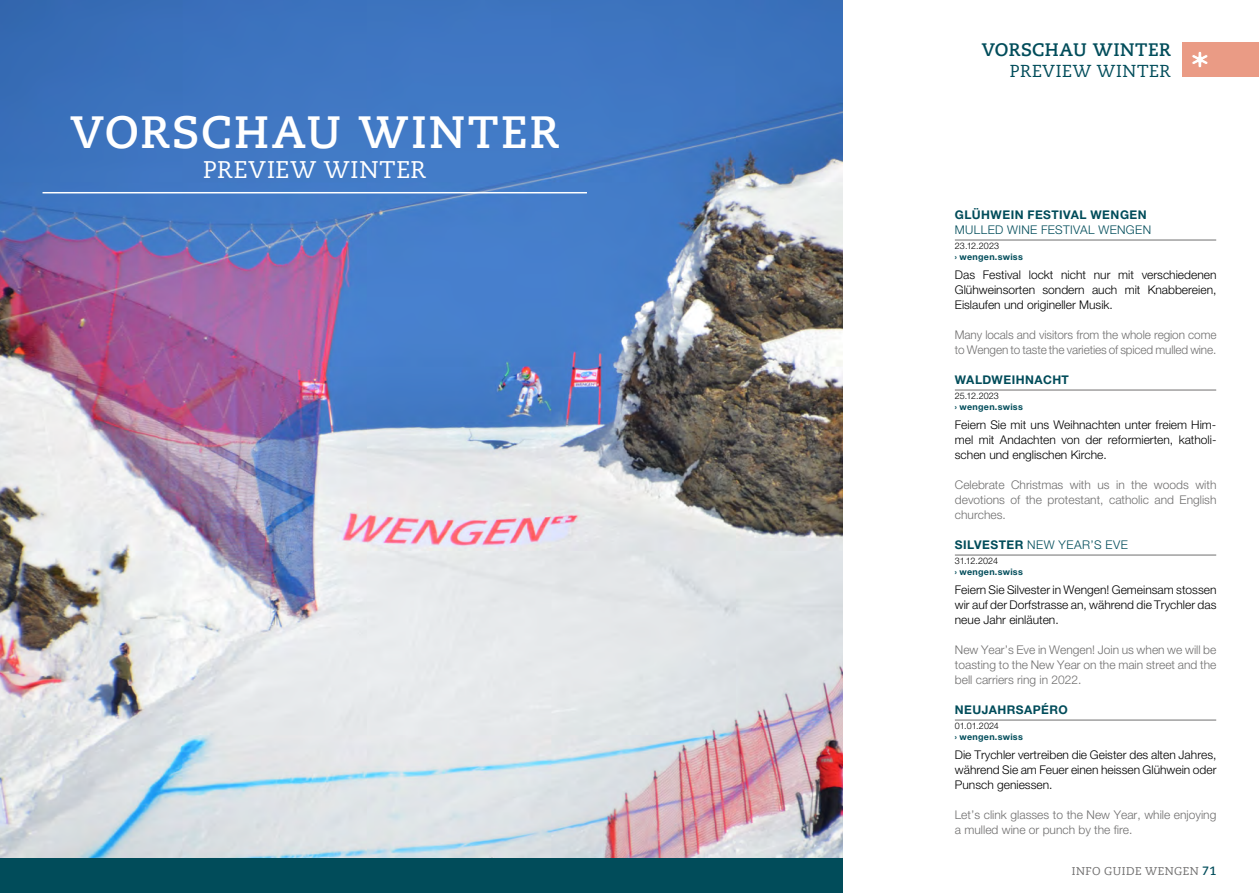
<style>
.page{position:relative;width:1259px;height:893px;background:#fff}
.page>*{position:absolute;margin:0;border:0;box-sizing:border-box;transform-origin:0 0}
.t1{font:700 45px "Caecilia Com 75";letter-spacing:.045em;color:#fff}
.t2{font:24px "Caecilia Com 55 Roman";letter-spacing:.04em;color:#fff}
.t3{font:700 18px "Caecilia Com 75";letter-spacing:.025em;color:#014c5a}
.t4{font:17.25px "Caecilia Com 55 Roman";letter-spacing:.04em;color:#014c5a}
.t5{font:300 12px/15px "Helvetica Neue LT Std";color:#000;text-align:justify}
.t6{font:300 12px/15px "Helvetica Neue LT Std";color:#706f6f}
.t7{font:700 12px "Helvetica Neue LT Std";letter-spacing:.04em;color:#014c5a}
.t8{font:300 12px "Helvetica Neue LT Std";letter-spacing:.035em;color:#014c5a}
.t9{font:11.25px "Caecilia Com 55 Roman";letter-spacing:.045em;color:#706f6f}
.t10{font:700 9px "Helvetica Neue LT Std";letter-spacing:.03em;color:#014c5a}
.t11{font:300 9px "Helvetica Neue LT Std";letter-spacing:.005em;color:#000}
.s1{font-weight:700}
.s2{font-family:"Caecilia Com 75";font-weight:700;font-size:12px;color:#014c5a}
</style>
<div class="page">
<img style="left:0;top:0;width:842px;height:859px">
<div style="left:0;top:859px;width:842px;height:34px;background:#014c5a"></div>
<hr style="left:43px;top:192px;width:544px;height:1px;background:#fff">
<hr style="left:955px;top:240px;width:261px;height:1px;background:#706f6f">
<hr style="left:955px;top:390px;width:261px;height:1px;background:#706f6f">
<hr style="left:955px;top:555px;width:261px;height:1px;background:#706f6f">
<hr style="left:955px;top:720px;width:261px;height:1px;background:#706f6f">
<div style="left:1182px;top:43px;width:77px;height:34px;background:#ea9b85"></div>
<svg style="left:1192px;top:51px;width:16px;height:17px"></svg>
<h1 class="t1" style="left:71px;top:102px;width:490px">VORSCHAU WINTER</h1>
<h2 class="t2" style="left:203px;top:154px;width:224px">PREVIEW WINTER</h2>
<h3 class="t3" style="left:981px;top:37px;width:191px">VORSCHAU WINTER</h3>
<h3 class="t4" style="left:1010px;top:59px;width:162px">PREVIEW WINTER</h3>
<p class="t7" style="left:955px;top:207px;width:193px">GLÜHWEIN FESTIVAL WENGEN</p>
<p class="t8" style="left:955px;top:222px;width:198px">MULLED WINE FESTIVAL WENGEN</p>
<p class="t11" style="left:955px;top:240px;width:46px">23.12.2023</p>
<p class="t10" style="left:955px;top:251px;width:70px">› wengen.swiss</p>
<p class="t5" style="left:955px;top:267px;width:263px">Das Festival lockt nicht nur mit verschiedenen Glühweinsorten sondern auch mit Knabbereien, Eislaufen und origineller Musik.</p>
<p class="t6" style="left:955px;top:327px;width:263px">Many locals and visitors from the whole region come to Wengen to taste the varieties of spiced mulled wine.</p>
<p class="t7" style="left:955px;top:372px;width:116px">WALDWEIHNACHT</p>
<p class="t11" style="left:955px;top:390px;width:46px">25.12.2023</p>
<p class="t10" style="left:955px;top:401px;width:70px">› wengen.swiss</p>
<p class="t5" style="left:955px;top:417px;width:263px">Feiern Sie mit uns Weihnachten unter freiem Him&shy;mel mit Andachten von der reformierten, katholi&shy;schen und englischen Kirche.</p>
<p class="t6" style="left:955px;top:477px;width:263px;text-align:justify">Celebrate Christmas with us in the woods with devotions of the protestant, catholic and English churches.</p>
<p class="t8" style="left:955px;top:537px;width:174px"><span class="s1">SILVESTER</span> NEW YEAR’S EVE</p>
<p class="t11" style="left:955px;top:555px;width:45px">31.12.2024</p>
<p class="t10" style="left:955px;top:566px;width:70px">› wengen.swiss</p>
<p class="t5" style="left:955px;top:582px;width:263px">Feiern Sie Silvester in Wengen! Gemeinsam stossen wir auf der Dorfstrasse an, während die Trychler das neue Jahr einläuten.</p>
<p class="t6" style="left:955px;top:642px;width:263px;text-align:justify">New Year’s Eve in Wengen! Join us when we will be toasting to the New Year on the main street and the bell carriers ring in 2022.</p>
<p class="t7" style="left:955px;top:702px;width:115px">NEUJAHRSAPÉRO</p>
<p class="t11" style="left:955px;top:720px;width:46px">01.01.2024</p>
<p class="t10" style="left:955px;top:731px;width:70px">› wengen.swiss</p>
<p class="t5" style="left:955px;top:747px;width:263px">Die Trychler vertreiben die Geister des alten Jahres, während Sie am Feuer einen heissen Glühwein oder Punsch geniessen.</p>
<p class="t6" style="left:955px;top:807px;width:263px">Let’s clink glasses to the New Year, while enjoying a mulled wine or punch by the fire.</p>
<p class="t9" style="left:1071px;top:864px;width:146px">INFO GUIDE WENGEN <span class="s2">71</span></p>
</div>
